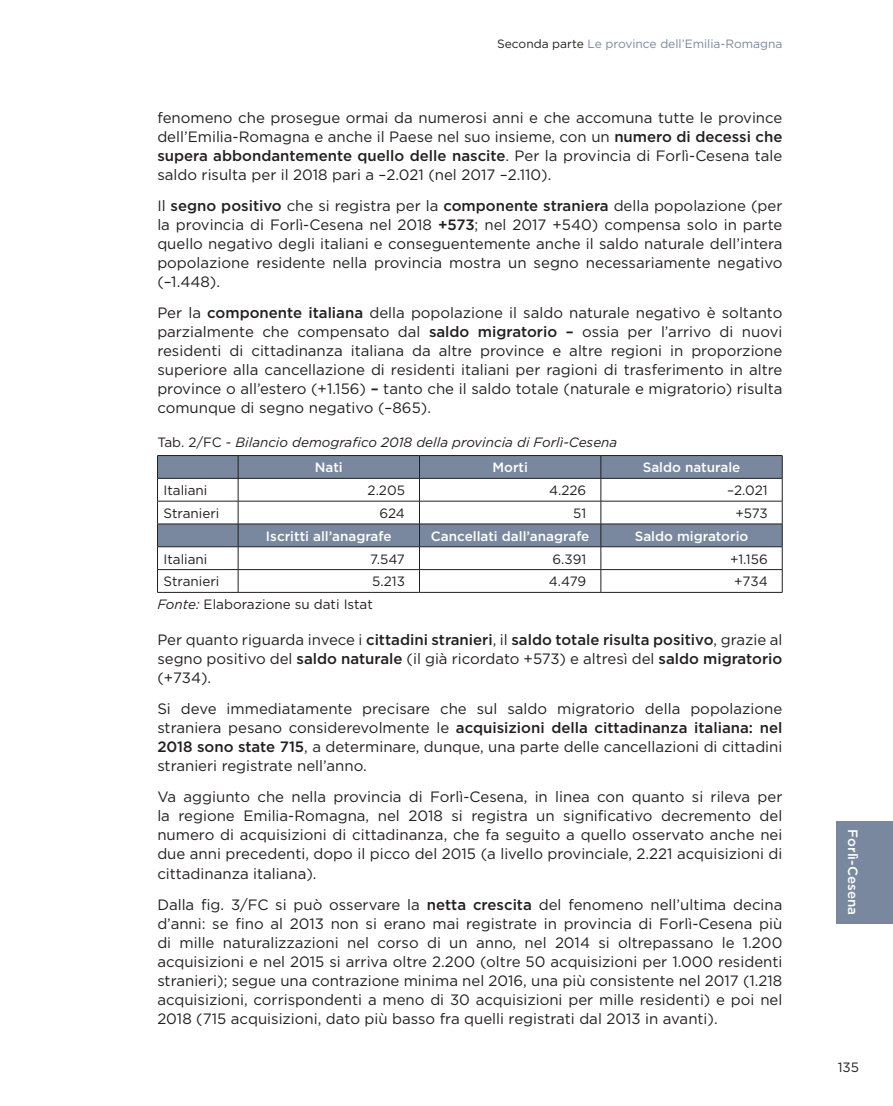
<style>
.page{position:relative;width:893px;height:1106px;background:#fff}
.page>*{position:absolute;margin:0;border:0;box-sizing:border-box;transform-origin:0 0}
.Body_Text{font:15px/19px "Gotham";color:#231f20;text-align:justify}
.Body_Text-2{font:13.5px "Gotham";color:#231f20}
.paragrafi{font:500 13.5px "Gotham";color:#fff}
.t1{font:italic 13.5px "Gotham";color:#231f20}
.titoli_sezioni{font:12px "Gotham";color:#79889e}
.s1{color:#231f20}
.s2{font-weight:500}
.s3{font-style:normal}
.s4{font-style:italic}
</style>
<div class="page">
<svg style="left:158px;top:456px;width:624px;height:90px;fill:#79889e"></svg>
<hr style="left:157px;top:478px;width:81px;height:1px;background:#231f20">
<hr style="left:238px;top:478px;width:181px;height:1px;background:#231f20">
<hr style="left:419px;top:478px;width:182px;height:1px;background:#231f20">
<hr style="left:601px;top:478px;width:181px;height:1px;background:#231f20">
<hr style="left:157px;top:501px;width:81px;height:1px;background:#231f20">
<hr style="left:238px;top:501px;width:181px;height:1px;background:#231f20">
<hr style="left:419px;top:501px;width:182px;height:1px;background:#231f20">
<hr style="left:601px;top:501px;width:181px;height:1px;background:#231f20">
<hr style="left:157px;top:523px;width:81px;height:1px;background:#231f20">
<hr style="left:238px;top:523px;width:181px;height:1px;background:#231f20">
<hr style="left:419px;top:523px;width:182px;height:1px;background:#231f20">
<hr style="left:601px;top:523px;width:181px;height:1px;background:#231f20">
<hr style="left:157px;top:546px;width:81px;height:1px;background:#231f20">
<hr style="left:238px;top:546px;width:181px;height:1px;background:#231f20">
<hr style="left:419px;top:546px;width:182px;height:1px;background:#231f20">
<hr style="left:601px;top:546px;width:181px;height:1px;background:#231f20">
<hr style="left:157px;top:569px;width:81px;height:1px;background:#231f20">
<svg style="left:157px;top:456px;width:1px;height:136px"></svg>
<hr style="left:238px;top:569px;width:181px;height:1px;background:#231f20">
<svg style="left:238px;top:456px;width:1px;height:136px"></svg>
<hr style="left:419px;top:569px;width:182px;height:1px;background:#231f20">
<svg style="left:419px;top:456px;width:1px;height:136px"></svg>
<hr style="left:601px;top:569px;width:181px;height:1px;background:#231f20">
<svg style="left:601px;top:456px;width:1px;height:136px"></svg>
<svg style="left:782px;top:456px;width:1px;height:136px"></svg>
<hr style="left:157px;top:592px;width:81px;height:1px;background:#231f20">
<hr style="left:238px;top:592px;width:181px;height:1px;background:#231f20">
<hr style="left:419px;top:592px;width:182px;height:1px;background:#231f20">
<hr style="left:601px;top:592px;width:181px;height:1px;background:#231f20">
<hr style="left:157px;top:455px;width:81px;height:1px;background:#231f20">
<hr style="left:238px;top:455px;width:181px;height:1px;background:#231f20">
<hr style="left:419px;top:455px;width:182px;height:1px;background:#231f20">
<hr style="left:601px;top:455px;width:181px;height:1px;background:#231f20">
<div style="left:837px;top:821px;width:56px;height:102px;background:#79889e"></div>
<p class="titoli_sezioni" style="left:497px;top:36px;width:287px"><span class="s1">Seconda parte</span> Le province dell’Emilia-Romagna</p>
<p class="Body_Text" style="left:157px;top:107px;width:627px">fenomeno che prosegue ormai da numerosi anni e che accomuna tutte le province dell’Emilia-Romagna e anche il Paese nel suo insieme, con un <span class="s2">numero di decessi che supera abbondantemente quello delle nascite</span>. Per la provincia di Forlì-Cesena tale saldo risulta per il 2018 pari a –2.021 (nel 2017 –2.110).</p>
<p class="Body_Text" style="left:157px;top:196px;width:627px">Il <span class="s2">segno positivo</span> che si registra per la <span class="s2">componente straniera</span> della popolazione (per la provincia di Forlì-Cesena nel 2018 <span class="s2">+573</span>; nel 2017 +540) compensa solo in parte quello negativo degli italiani e conseguentemente anche il saldo naturale dell’intera popolazione residente nella provincia mostra un segno necessariamente negativo (–1.448).</p>
<p class="Body_Text" style="left:157px;top:303px;width:627px">Per la <span class="s2">componente italiana</span> della popolazione il saldo naturale negativo è soltanto parzialmente che compensato dal <span class="s2">saldo migratorio –</span> ossia per l’arrivo di nuovi residenti di cittadinanza italiana da altre province e altre regioni in proporzione superiore alla cancellazione di residenti italiani per ragioni di trasferimento in altre province o all’estero (+1.156) <span class="s2">–</span> tanto che il saldo totale (naturale e migratorio) risulta comunque di segno negativo (–865).</p>
<p class="t1" style="left:157px;top:433px;width:461px"><span class="s3">Tab. 2/FC -</span> Bilancio demografico 2018 della provincia di Forlì-Cesena</p>
<p class="paragrafi" style="left:315px;top:459px;width:29px">Nati</p>
<p class="paragrafi" style="left:492px;top:459px;width:37px">Morti</p>
<p class="paragrafi" style="left:643px;top:459px;width:99px">Saldo naturale</p>
<p class="Body_Text-2" style="left:164px;top:482px;width:45px">Italiani</p>
<p class="Body_Text-2" style="left:368px;top:482px;width:39px">2.205</p>
<p class="Body_Text-2" style="left:549px;top:482px;width:39px">4.226</p>
<p class="Body_Text-2" style="left:727px;top:482px;width:42px">–2.021</p>
<p class="Body_Text-2" style="left:164px;top:504px;width:57px">Stranieri</p>
<p class="Body_Text-2" style="left:379px;top:504px;width:27px">624</p>
<p class="Body_Text-2" style="left:573px;top:504px;width:15px">51</p>
<p class="Body_Text-2" style="left:735px;top:504px;width:34px">+573</p>
<p class="paragrafi" style="left:266px;top:527px;width:127px">Iscritti all’anagrafe</p>
<p class="paragrafi" style="left:431px;top:527px;width:160px">Cancellati dall’anagrafe</p>
<p class="paragrafi" style="left:635px;top:527px;width:115px">Saldo migratorio</p>
<p class="Body_Text-2" style="left:164px;top:550px;width:45px">Italiani</p>
<p class="Body_Text-2" style="left:370px;top:550px;width:36px">7.547</p>
<p class="Body_Text-2" style="left:552px;top:550px;width:35px">6.391</p>
<p class="Body_Text-2" style="left:730px;top:550px;width:39px">+1.156</p>
<p class="Body_Text-2" style="left:164px;top:573px;width:57px">Stranieri</p>
<p class="Body_Text-2" style="left:372px;top:573px;width:34px">5.213</p>
<p class="Body_Text-2" style="left:549px;top:573px;width:39px">4.479</p>
<p class="Body_Text-2" style="left:734px;top:573px;width:35px">+734</p>
<p class="Body_Text-2" style="left:157px;top:595px;width:217px"><span class="s4">Fonte:</span> Elaborazione su dati Istat</p>
<p class="Body_Text" style="left:157px;top:629px;width:627px">Per quanto riguarda invece i <span class="s2">cittadini stranieri</span>, il <span class="s2">saldo totale risulta positivo</span>, grazie al segno positivo del <span class="s2">saldo naturale</span> (il già ricordato +573) e altresì del <span class="s2">saldo migratorio </span>(+734).</p>
<p class="Body_Text" style="left:157px;top:699px;width:627px">Si deve immediatamente precisare che sul saldo migratorio della popolazione straniera pesano considerevolmente le <span class="s2">acquisizioni della cittadinanza italiana: nel 2018 sono state 715</span>, a determinare, dunque, una parte delle cancellazioni di cittadini stranieri registrate nell’anno.</p>
<p class="Body_Text" style="left:157px;top:787px;width:627px">Va aggiunto che nella provincia di Forlì-Cesena, in linea con quanto si rileva per la regione Emilia-Romagna, nel 2018 si registra un significativo decremento del numero di acquisizioni di cittadinanza, che fa seguito a quello osservato anche nei due anni precedenti, dopo il picco del 2015 (a livello provinciale, 2.221 acquisizioni di cittadinanza italiana).</p>
<p class="Body_Text" style="left:157px;top:894px;width:627px">Dalla fig. 3/FC si può osservare la <span class="s2">netta crescita</span> del fenomeno nell’ultima decina d’anni: se fino al 2013 non si erano mai registrate in provincia di Forlì-Cesena più di mille naturalizzazioni nel corso di un anno, nel 2014 si oltrepassano le 1.200 acquisizioni e nel 2015 si arriva oltre 2.200 (oltre 50 acquisizioni per 1.000 residenti stranieri); segue una contrazione minima nel 2016, una più consistente nel 2017 (1.218 acquisizioni, corrispondenti a meno di 30 acquisizioni per mille residenti) e poi nel 2018 (715 acquisizioni, dato più basso fra quelli registrati dal 2013 in avanti).</p>
<p class="paragrafi" style="left:862px;top:829px;width:87px;rotate:90deg">Forlì-Cesena</p>
<p class="Body_Text-2" style="left:838px;top:1058px;width:23px">135</p>
</div>
